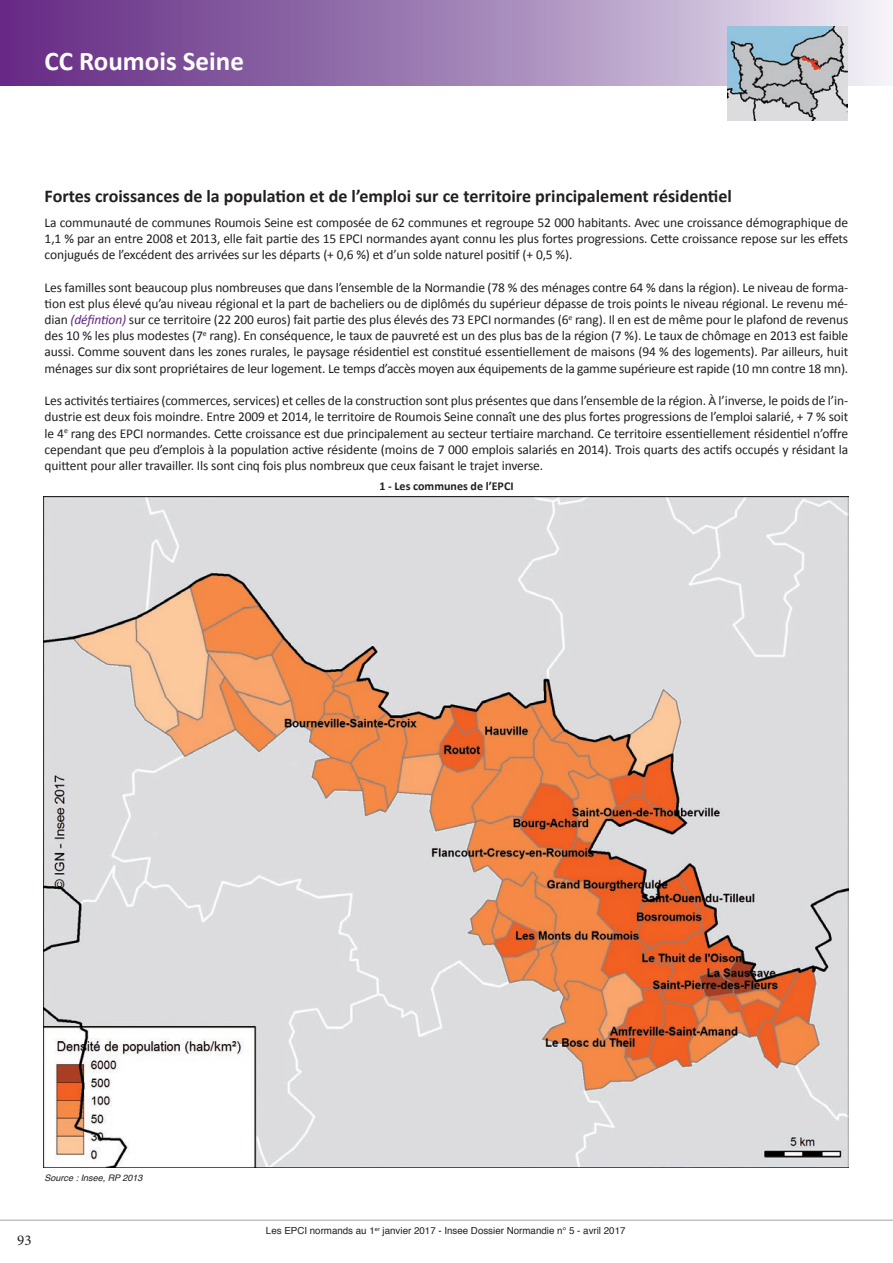
<style>
.page{position:relative;width:893px;height:1263px;background:#fff}
.page>*{position:absolute;margin:0;border:0;box-sizing:border-box;transform-origin:0 0}
.t1{font:700 27px "Calibri";color:#fff}
.t2{font:700 18px "Calibri";color:#231f20}
.t3{font:15px "Minion Pro";color:#231f20}
.t4{font:13.5px/16.2px "Calibri";letter-spacing:-.01em;color:#231f20;text-align:justify}
.t5{font:700 12px "Calibri";color:#231f20}
.t6{font:9.75px "Helvetica";color:#231f20}
.t7{font:italic 9px "Helvetica";color:#231f20}
.s1{font-style:italic;color:#642483}
</style>
<div class="page">
<div style="left:0;top:0;width:893px;height:85px;background:linear-gradient(to right,#5e237f,#ebe8f2)"></div>
<img style="left:728px;top:26px;width:119px;height:94px">
<img style="left:43px;top:497px;width:805px;height:671px">
<hr style="left:0;top:1219px;width:893px;height:2px;background:#a8a9ad">
<h1 class="t1" style="left:44px;top:44px;width:201px">CC Roumois Seine</h1>
<h2 class="t2" style="left:45px;top:185px;width:689px">Fortes croissances de la population et de l’emploi sur ce territoire principalement résidentiel</h2>
<p class="t4" style="left:45px;top:214px;width:805px">La communauté de communes Roumois Seine est composée de 62 communes et regroupe 52 000 habitants. Avec une croissance démographique de 1,1 % par an entre 2008 et 2013, elle fait partie des 15 EPCI normandes ayant connu les plus fortes progressions. Cette croissance repose sur les effets conjugués de l’excédent des arrivées sur les départs (+ 0,6 %) et d’un solde naturel positif (+ 0,5 %).</p>
<p class="t4" style="left:45px;top:279px;width:805px">Les familles sont beaucoup plus nombreuses que dans l’ensemble de la Normandie (78 % des ménages contre 64 % dans la région). Le niveau de forma&shy;tion est plus élevé qu’au niveau régional et la part de bacheliers ou de diplômés du supérieur dépasse de trois points le niveau régional. Le revenu mé&shy;dian <span class="s1">(défintion)</span> sur ce territoire (22 200 euros) fait partie des plus élevés des 73 EPCI normandes (6<sup>e</sup> rang). Il en est de même pour le plafond de revenus des 10 % les plus modestes (7<sup>e</sup> rang). En conséquence, le taux de pauvreté est un des plus bas de la région (7 %). Le taux de chômage en 2013 est faible aussi. Comme souvent dans les zones rurales, le paysage résidentiel est constitué essentiellement de maisons (94 % des logements). Par ailleurs, huit ménages sur dix sont propriétaires de leur logement. Le temps d’accès moyen aux équipements de la gamme supérieure est rapide (10 mn contre 18 mn).</p>
<p class="t4" style="left:45px;top:393px;width:805px">Les activités tertiaires (commerces, services) et celles de la construction sont plus présentes que dans l’ensemble de la région. À l’inverse, le poids de l’in&shy;dustrie est deux fois moindre. Entre 2009 et 2014, le territoire de Roumois Seine connaît une des plus fortes progressions de l’emploi salarié, + 7 % soit le 4<sup>e</sup> rang des EPCI normandes. Cette croissance est due principalement au secteur tertiaire marchand. Ce territoire essentiellement résidentiel n’offre cependant que peu d’emplois à la population active résidente (moins de 7 000 emplois salariés en 2014). Trois quarts des actifs occupés y résidant la quittent pour aller travailler. Ils sont cinq fois plus nombreux que ceux faisant le trajet inverse.</p>
<p class="t5" style="left:379px;top:478px;width:136px">1 - Les communes de l’EPCI</p>
<p class="t7" style="left:45px;top:1171px;width:99px">Source : Insee, RP 2013</p>
<p class="t3" style="left:17px;top:1230px;width:16px">93</p>
<p class="t6" style="left:266px;top:1223px;width:361px">Les EPCI normands au 1<sup>er</sup> janvier 2017 - Insee Dossier Normandie n° 5 - avril 2017</p>
</div>
